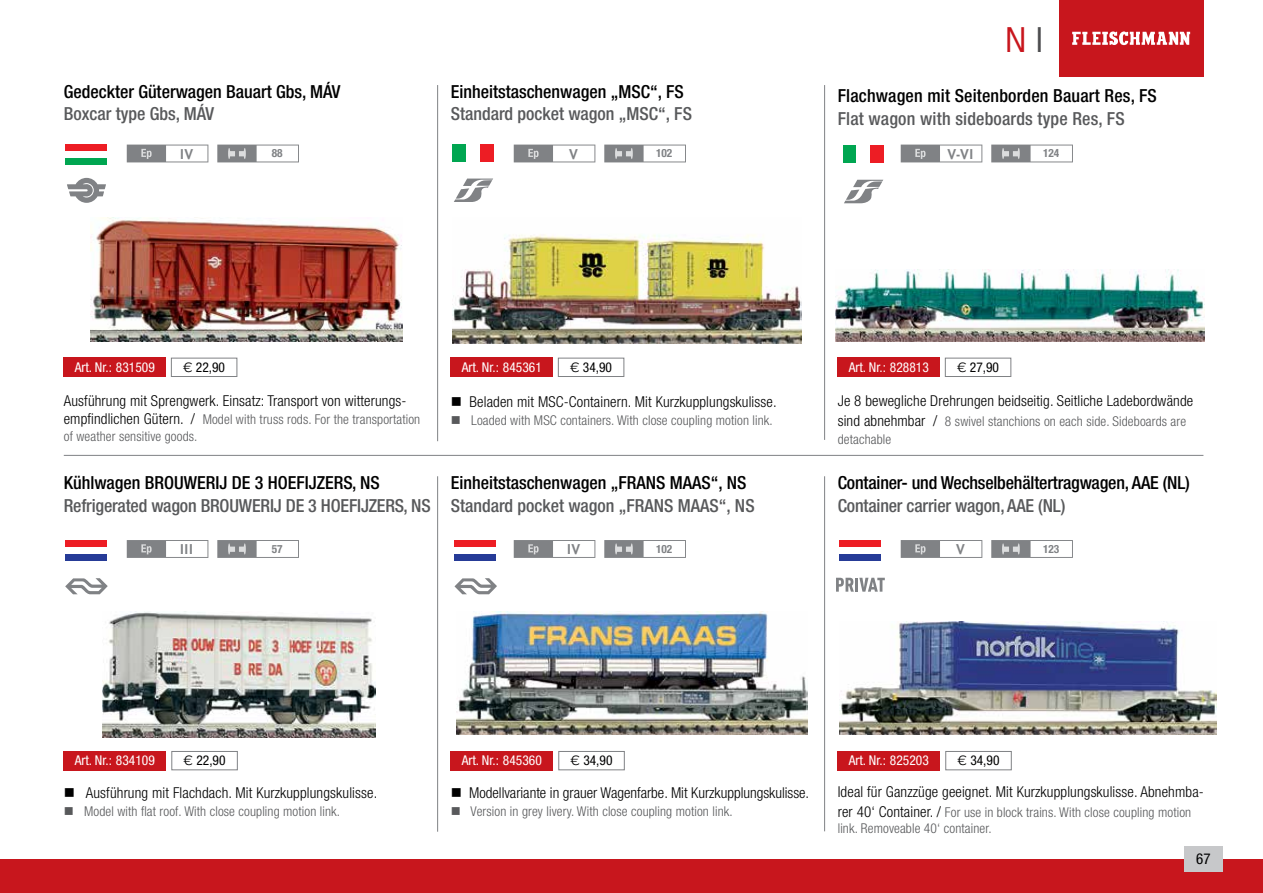
<style>
.page{position:relative;width:1263px;height:893px;background:#fff}
.page>*{position:absolute;margin:0;border:0;box-sizing:border-box;transform-origin:0 0}
.t1{font:36px "Rotis Sans Serif Std";color:#c8161d}
.t2{font:500 condensed 18px "Helvetica Neue LT Std";color:#000}
.t3{font:500 condensed 18px "Helvetica Neue LT Std";color:#58595b}
.t4{font:300 condensed 15px "Helvetica Neue LT Std";letter-spacing:.01em;color:#000}
.t5{font:700 15px "Scala Sans Pro";color:#808285}
.t6{font:condensed 15px "Helvetica Neue LT Std";color:#000}
.t7{font:300 condensed 13.5px/16.5px "Helvetica Neue LT Std";letter-spacing:.01em;color:#58595b}
.t8{font:condensed 13.5px "Helvetica Neue LT Std";color:#fff}
.t9{font:condensed 13.5px "Helvetica Neue LT Std";color:#000}
.t10{font:700 condensed 11.4px "Helvetica Neue LT Std";color:#808285}
.s1{color:#4d4d4f}
.s2{font-family:"Helvetica Neue LT Pro";font-weight:300;font-stretch:expanded}
.s3{font-size:15px;color:#000}
</style>
<div class="page">
<div style="left:0;top:859px;width:1263px;height:34px;background:#c8161d"></div>
<div style="left:1059px;top:0;width:144px;height:77px;background:#c8161d"></div>
<div style="left:1184px;top:846px;width:38px;height:26px;background:#c7c8ca"></div>
<svg style="left:1072px;top:31px;width:118px;height:14px"></svg>
<div style="left:843px;top:145px;width:13px;height:18px;background:#00a651"></div>
<div style="left:870px;top:145px;width:13px;height:18px;background:#ed1d24"></div>
<svg style="left:844px;top:180px;width:39px;height:23px"></svg>
<svg style="left:836px;top:578px;width:49px;height:14px"></svg>
<div style="left:839px;top:554px;width:42px;height:7px;background:#263b97"></div>
<div style="left:839px;top:540px;width:42px;height:7px;background:#ed1d24"></div>
<div style="left:65px;top:554px;width:42px;height:7px;background:#263b97"></div>
<div style="left:65px;top:540px;width:42px;height:7px;background:#ed1d24"></div>
<svg style="left:65px;top:578px;width:43px;height:16px"></svg>
<div style="left:454px;top:554px;width:42px;height:7px;background:#263b97"></div>
<div style="left:454px;top:540px;width:42px;height:7px;background:#ed1d24"></div>
<svg style="left:454px;top:578px;width:43px;height:16px"></svg>
<div style="left:66px;top:158px;width:41px;height:7px;background:#00a651"></div>
<div style="left:66px;top:144px;width:41px;height:7px;background:#ed1d24"></div>
<svg style="left:67px;top:178px;width:39px;height:25px"></svg>
<div style="left:453px;top:144px;width:13px;height:18px;background:#00a651"></div>
<div style="left:480px;top:144px;width:13px;height:18px;background:#ed1d24"></div>
<svg style="left:454px;top:179px;width:39px;height:23px"></svg>
<svg style="left:217px;top:145px;width:82px;height:17px"></svg>
<svg style="left:127px;top:145px;width:81px;height:17px"></svg>
<div style="left:170px;top:146px;width:33px;height:14px;background:#fff"></div>
<div style="left:171px;top:358px;width:66px;height:19px;background:#fff;border:1px solid #808285"></div>
<div style="left:64px;top:358px;width:102px;height:19px;background:#c8161d"></div>
<div style="left:558px;top:358px;width:66px;height:19px;background:#fff;border:1px solid #808285"></div>
<div style="left:451px;top:358px;width:102px;height:19px;background:#c8161d"></div>
<div style="left:945px;top:358px;width:66px;height:19px;background:#fff;border:1px solid #808285"></div>
<div style="left:838px;top:358px;width:102px;height:19px;background:#c8161d"></div>
<div style="left:171px;top:751px;width:67px;height:19px;background:#fff;border:1px solid #808285"></div>
<div style="left:64px;top:751px;width:102px;height:19px;background:#c8161d"></div>
<div style="left:558px;top:751px;width:67px;height:19px;background:#fff;border:1px solid #808285"></div>
<div style="left:451px;top:751px;width:102px;height:19px;background:#c8161d"></div>
<div style="left:945px;top:751px;width:67px;height:19px;background:#fff;border:1px solid #808285"></div>
<div style="left:838px;top:751px;width:102px;height:19px;background:#c8161d"></div>
<hr style="left:64px;top:455px;width:1139px;height:1px;background:#808285">
<hr style="left:437px;top:85px;width:1px;height:356px;background:#808285">
<hr style="left:824px;top:85px;width:1px;height:355px;background:#808285">
<hr style="left:437px;top:476px;width:1px;height:356px;background:#808285">
<hr style="left:824px;top:476px;width:1px;height:355px;background:#808285">
<img style="left:90px;top:217px;width:312px;height:124px">
<img style="left:453px;top:234px;width:348px;height:110px">
<img style="left:836px;top:270px;width:368px;height:71px">
<img style="left:839px;top:622px;width:377px;height:112px">
<img style="left:457px;top:611px;width:350px;height:123px">
<img style="left:102px;top:611px;width:274px;height:126px">
<svg style="left:604px;top:145px;width:82px;height:17px"></svg>
<svg style="left:514px;top:145px;width:81px;height:17px"></svg>
<div style="left:557px;top:146px;width:32px;height:14px;background:#fff"></div>
<svg style="left:991px;top:145px;width:82px;height:17px"></svg>
<svg style="left:901px;top:145px;width:81px;height:17px"></svg>
<div style="left:944px;top:146px;width:32px;height:14px;background:#fff"></div>
<svg style="left:217px;top:540px;width:82px;height:18px"></svg>
<svg style="left:127px;top:540px;width:81px;height:18px"></svg>
<div style="left:170px;top:542px;width:33px;height:14px;background:#fff"></div>
<svg style="left:604px;top:540px;width:82px;height:18px"></svg>
<svg style="left:514px;top:540px;width:81px;height:18px"></svg>
<div style="left:557px;top:542px;width:32px;height:14px;background:#fff"></div>
<svg style="left:991px;top:540px;width:82px;height:18px"></svg>
<svg style="left:901px;top:540px;width:81px;height:18px"></svg>
<div style="left:944px;top:542px;width:32px;height:14px;background:#fff"></div>
<h2 class="t2" style="left:64px;top:81px;width:278px">Gedeckter Güterwagen Bauart Gbs, MÁV</h2>
<h2 class="t3" style="left:64px;top:103px;width:152px">Boxcar type Gbs, MÁV</h2>
<p class="t5" style="left:180px;top:144px;width:15px">IV</p>
<p class="t10" style="left:272px;top:146px;width:12px">88</p>
<h2 class="t2" style="left:451px;top:81px;width:235px">Einheitstaschenwagen „MSC“, FS</h2>
<h2 class="t3" style="left:451px;top:103px;width:243px">Standard pocket wagon „MSC“, FS</h2>
<h1 class="t1" style="left:1004px;top:19px;width:41px">N <span class="s1">I</span></h1>
<h2 class="t2" style="left:838px;top:85px;width:321px">Flachwagen mit Seitenborden Bauart Res, FS</h2>
<h2 class="t3" style="left:838px;top:108px;width:289px">Flat wagon with sideboards type Res, FS</h2>
<p class="t5" style="left:569px;top:144px;width:10px">V</p>
<p class="t10" style="left:656px;top:146px;width:18px">102</p>
<p class="t5" style="left:947px;top:144px;width:28px">V-VI</p>
<p class="t10" style="left:1043px;top:146px;width:18px">124</p>
<p class="t8" style="left:75px;top:360px;width:82px">Art. Nr.: 831509</p>
<p class="t9" style="left:183px;top:360px;width:43px"><span class="s2">€</span> 22,90</p>
<p class="t8" style="left:462px;top:360px;width:82px">Art. Nr.: 845361</p>
<p class="t9" style="left:570px;top:360px;width:43px"><span class="s2">€</span> 34,90</p>
<p class="t8" style="left:849px;top:360px;width:82px">Art. Nr.: 828813</p>
<p class="t9" style="left:957px;top:360px;width:43px"><span class="s2">€</span> 27,90</p>
<p class="t4" style="left:64px;top:392px;width:344px">Ausführung mit Sprengwerk. Einsatz: Transport von witterungs-</p>
<p class="t7" style="left:64px;top:411px;width:358px"><span class="s3">empfindlichen Gütern. /</span> Model with truss rods. For the transportation of weather sensitive goods.</p>
<h2 class="t2" style="left:64px;top:472px;width:318px">Kühlwagen BROUWERIJ DE 3 HOEFIJZERS, NS</h2>
<h2 class="t3" style="left:64px;top:494px;width:369px">Refrigerated wagon BROUWERIJ DE 3 HOEFIJZERS, NS</h2>
<p class="t4" style="left:451px;top:393px;width:327px">■ Beladen mit MSC-Containern. Mit Kurzkupplungskulisse.</p>
<p class="t7" style="left:451px;top:412px;width:324px">■ Loaded with MSC containers. With close coupling motion link.</p>
<h2 class="t2" style="left:451px;top:472px;width:297px">Einheitstaschenwagen „FRANS MAAS“, NS</h2>
<h2 class="t3" style="left:451px;top:494px;width:305px">Standard pocket wagon „FRANS MAAS“, NS</h2>
<p class="t4" style="left:838px;top:392px;width:357px">Je 8 bewegliche Drehrungen beidseitig. Seitliche Ladebordwände</p>
<p class="t7" style="left:838px;top:412px;width:350px;line-height:18px"><span class="s3">sind abnehmbar /</span> 8 swivel stanchions on each side. Sideboards are detachable</p>
<h2 class="t2" style="left:838px;top:472px;width:354px">Container- und Wechselbehältertragwagen, AAE (NL)</h2>
<h2 class="t3" style="left:838px;top:494px;width:229px">Container carrier wagon, AAE (NL)</h2>
<p class="t5" style="left:180px;top:539px;width:15px">III</p>
<p class="t10" style="left:272px;top:542px;width:12px">57</p>
<p class="t5" style="left:567px;top:539px;width:15px">IV</p>
<p class="t10" style="left:656px;top:542px;width:18px">102</p>
<p class="t5" style="left:956px;top:539px;width:10px">V</p>
<p class="t10" style="left:1043px;top:542px;width:18px">123</p>
<p class="t8" style="left:75px;top:753px;width:82px">Art. Nr.: 834109</p>
<p class="t9" style="left:184px;top:753px;width:43px"><span class="s2">€</span> 22,90</p>
<p class="t8" style="left:462px;top:753px;width:82px">Art. Nr.: 845360</p>
<p class="t9" style="left:571px;top:753px;width:43px"><span class="s2">€</span> 34,90</p>
<p class="t8" style="left:849px;top:753px;width:82px">Art. Nr.: 825203</p>
<p class="t9" style="left:957px;top:753px;width:43px"><span class="s2">€</span> 34,90</p>
<p class="t4" style="left:64px;top:784px;width:315px">■ Ausführung mit Flachdach. Mit Kurzkupplungskulisse.</p>
<p class="t7" style="left:64px;top:803px;width:278px">■ Model with flat roof. With close coupling motion link.</p>
<p class="t4" style="left:451px;top:784px;width:360px">■ Modellvariante in grauer Wagenfarbe. Mit Kurzkupplungskulisse.</p>
<p class="t7" style="left:451px;top:803px;width:283px">■ Version in grey livery. With close coupling motion link.</p>
<p class="t4" style="left:838px;top:783px;width:368px">Ideal für Ganzzüge geeignet. Mit Kurzkupplungskulisse. Abnehmba-</p>
<p class="t7" style="left:838px;top:804px;width:355px"><span class="s3">rer 40‘ Container. /</span> For use in block trains. With close coupling motion link. Removeable 40‘ container.</p>
<p class="t6" style="left:1196px;top:850px;width:16px">67</p>
</div>
